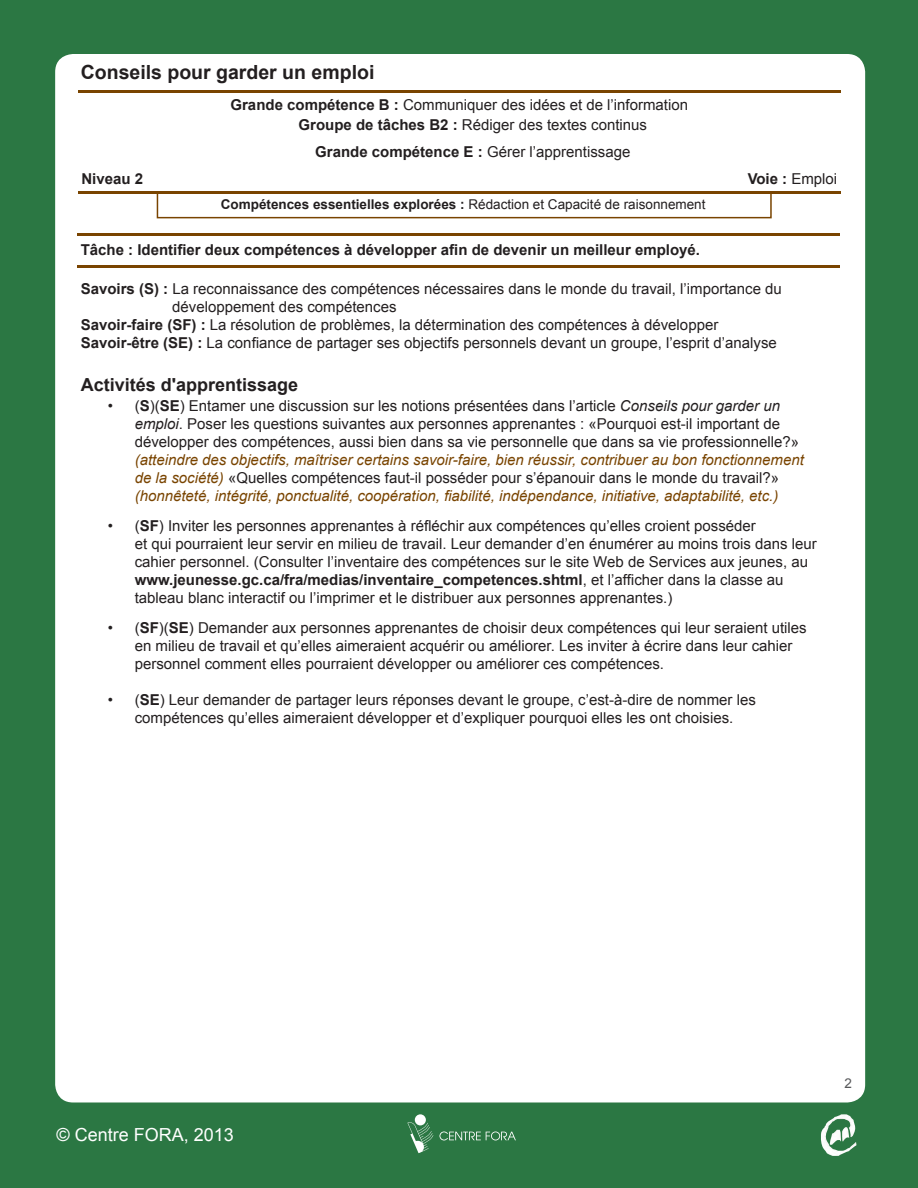
<style>
.page{position:relative;width:918px;height:1188px;background:#2b7743}
.page>*{position:absolute;margin:0;border:0;box-sizing:border-box;transform-origin:0 0}
.t1{font:700 19.5px "Arial";color:#231f20}
.t2{font:700 18px "Arial";color:#231f20}
.t3{font:18px "Arial";color:#fff}
.t4{font:15px/18px "Arial";color:#231f20}
.t5{font:italic 15px/18px "Arial";color:#794400}
.t6{font:700 15px "Arial";color:#231f20}
.t7{font:700 13.5px "Arial";color:#231f20}
.t8{font:13.5px "Arial";color:#57585a}
.s1{font-weight:700}
.s2{font-weight:400}
.s3{font-style:italic}
.s4{font-style:normal;color:#231f20}
</style>
<div class="page">
<svg style="left:439px;top:1131px;width:77px;height:9px"></svg>
<div style="left:415px;top:1114px;width:11px;height:11px;background:#fff;border-radius:50%"></div>
<svg style="left:407px;top:1122px;width:26px;height:31px"></svg>
<div style="left:55px;top:54px;width:810px;height:1048px;background:#fff;border-radius:18px"></div>
<img style="left:821px;top:1114px;width:36px;height:42px">
<hr style="left:78px;top:191px;width:763px;height:3px;background:#794400">
<div style="left:157px;top:191px;width:615px;height:27px;border:2px solid #794400"></div>
<hr style="left:78px;top:90px;width:762px;height:2px;background:#794400">
<hr style="left:77px;top:233px;width:763px;height:3px;background:#794400">
<hr style="left:77px;top:265px;width:763px;height:2px;background:#794400">
<h1 class="t1" style="left:81px;top:59px;width:295px">Conseils pour garder un emploi</h1>
<p class="t4" style="left:299px;top:95px;width:391px;line-height:19.5px;text-indent:-68px"><span class="s1">Grande compétence B :</span> Communiquer des idées et de l’information<br><span class="s1">Groupe de tâches B2 :</span> Rédiger des textes continus</p>
<p class="t4" style="left:315px;top:143px;width:317px"><span class="s1">Grande compétence E :</span> Gérer l’apprentissage</p>
<p class="t6" style="left:81px;top:168px;width:63px">Niveau 2</p>
<p class="t4" style="left:748px;top:170px;width:91px"><span class="s1">Voie :</span> Emploi</p>
<p class="t7" style="left:221px;top:196px;width:486px">Compétences essentielles explorées : <span class="s2">Rédaction et Capacité de raisonnement</span></p>
<p class="t6" style="left:81px;top:240px;width:621px">Tâche : Identifier deux compétences à développer afin de devenir un meilleur employé.</p>
<p class="t4" style="left:81px;top:280px;width:703px"><span class="s1">Savoirs (S) :</span> La reconnaissance des compétences nécessaires dans le monde du travail, l’importance du</p>
<p class="t4" style="left:172px;top:298px;width:226px">développement des compétences</p>
<p class="t4" style="left:81px;top:316px;width:639px"><span class="s1">Savoir-faire (SF) :</span> La résolution de problèmes, la détermination des compétences à développer</p>
<p class="t4" style="left:81px;top:334px;width:698px"><span class="s1">Savoir-être (SE) :</span> La confiance de partager ses objectifs personnels devant un groupe, l’esprit d’analyse</p>
<p class="t2" style="left:81px;top:373px;width:219px">Activités d'apprentissage</p>
<p class="t4" style="left:135px;top:397px;width:666px;text-indent:-27px">• (<span class="s1">S</span>)(<span class="s1">SE</span>) Entamer une discussion sur les notions présentées dans l’article <span class="s3">Conseils pour garder un emploi</span>. Poser les questions suivantes aux personnes apprenantes : «Pourquoi est-il important de développer des compétences, aussi bien dans sa vie personnelle que dans sa vie professionnelle?»</p>
<p class="t5" style="left:135px;top:451px;width:671px">(atteindre des objectifs, maîtriser certains savoir-faire, bien réussir, contribuer au bon fonctionnement de la société) <span class="s4">«Quelles compétences faut-il posséder pour s’épanouir dans le monde du travail?» </span>(honnêteté, intégrité, ponctualité, coopération, fiabilité, indépendance, initiative, adaptabilité, etc.)</p>
<p class="t4" style="left:135px;top:517px;width:683px;text-indent:-27px">• (<span class="s1">SF</span>) Inviter les personnes apprenantes à réfléchir aux compétences qu’elles croient posséder<br>et qui pourraient leur servir en milieu de travail. Leur demander d’en énumérer au moins trois dans leur cahier personnel. (Consulter l’inventaire des compétences sur le site Web de Services aux jeunes, au <span class="s1">www.jeunesse.gc.ca/fra/medias/inventaire_competences.shtml</span>, et l’afficher dans la classe au tableau blanc interactif ou l’imprimer et le distribuer aux personnes apprenantes.)</p>
<p class="t4" style="left:135px;top:619px;width:673px;text-indent:-27px">• (<span class="s1">SF</span>)(<span class="s1">SE</span>) Demander aux personnes apprenantes de choisir deux compétences qui leur seraient utiles en milieu de travail et qu’elles aimeraient acquérir ou améliorer. Les inviter à écrire dans leur cahier personnel comment elles pourraient développer ou améliorer ces compétences.</p>
<p class="t4" style="left:108px;top:691px;width:650px;text-align:center">• (<span class="s1">SE</span>) Leur demander de partager leurs réponses devant le groupe, c’est-à-dire de nommer les compétences qu’elles aimeraient développer et d’expliquer pourquoi elles les ont choisies.</p>
<p class="t3" style="left:56px;top:1123px;width:179px">© Centre FORA, 2013</p>
<p class="t8" style="left:844px;top:1074px;width:9px">2</p>
</div>
